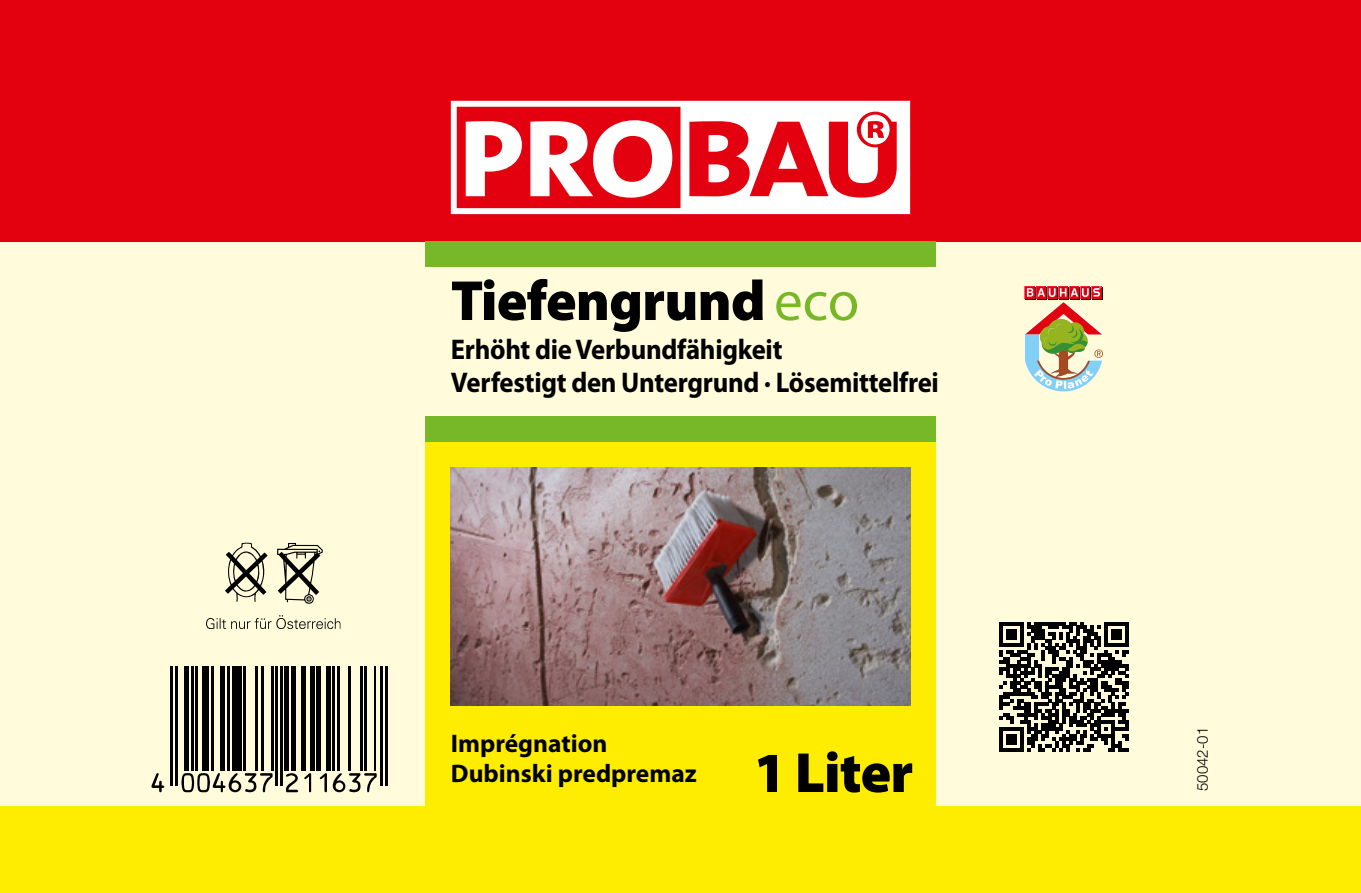
<style>
.page{position:relative;width:1361px;height:893px;background:#fff}
.page>*{position:absolute;margin:0;border:0;box-sizing:border-box;transform-origin:0 0}
.t1{font:900 57px "Myriad Pro";letter-spacing:-.015em;color:#000}
.t2{font:700 28.5px/33px "Myriad Pro";letter-spacing:-.01em;color:#000;scale:.94 1}
.t3{font:700 25.5px/30px "Myriad Pro";color:#000}
.t4{font:300 15px "Helvetica Neue LT Pro";color:#000}
.s1{font-weight:400;color:#76b828}
</style>
<div class="page">
<div style="left:0;top:71px;width:1361px;height:799px;background:#fffbdb"></div>
<div style="left:425px;top:442px;width:510px;height:442px;background:#ffed00"></div>
<div style="left:0;top:807px;width:1361px;height:86px;background:#ffed00"></div>
<div style="left:0;top:0;width:1361px;height:241px;background:#e3000f"></div>
<svg style="left:451px;top:101px;width:459px;height:113px;fill:#fff"></svg>
<svg style="left:861px;top:115px;width:28px;height:30px"></svg>
<svg style="left:708px;top:135px;width:20px;height:17px"></svg>
<svg style="left:778px;top:142px;width:19px;height:27px"></svg>
<hr style="left:170px;top:666px;width:3px;height:119px;background:#000">
<hr style="left:175px;top:666px;width:2px;height:119px;background:#000">
<div style="left:184px;top:666px;width:5px;height:105px;background:#000"></div>
<hr style="left:191px;top:666px;width:2px;height:105px;background:#000">
<hr style="left:196px;top:666px;width:2px;height:105px;background:#000">
<div style="left:202px;top:666px;width:7px;height:105px;background:#000"></div>
<hr style="left:212px;top:666px;width:2px;height:105px;background:#000">
<hr style="left:221px;top:666px;width:4px;height:105px;background:#000">
<hr style="left:228px;top:666px;width:2px;height:105px;background:#000">
<div style="left:232px;top:666px;width:9px;height:105px;background:#000"></div>
<hr style="left:243px;top:666px;width:3px;height:105px;background:#000">
<hr style="left:255px;top:666px;width:2px;height:105px;background:#000">
<hr style="left:262px;top:666px;width:2px;height:105px;background:#000">
<hr style="left:271px;top:666px;width:2px;height:105px;background:#000">
<hr style="left:275px;top:666px;width:3px;height:119px;background:#000">
<hr style="left:280px;top:666px;width:2px;height:119px;background:#000">
<div style="left:284px;top:666px;width:5px;height:105px;background:#000"></div>
<div style="left:291px;top:666px;width:5px;height:105px;background:#000"></div>
<hr style="left:301px;top:666px;width:4px;height:105px;background:#000">
<hr style="left:310px;top:666px;width:4px;height:105px;background:#000">
<div style="left:316px;top:666px;width:5px;height:105px;background:#000"></div>
<div style="left:326px;top:666px;width:5px;height:105px;background:#000"></div>
<hr style="left:333px;top:666px;width:2px;height:105px;background:#000">
<hr style="left:337px;top:666px;width:2px;height:105px;background:#000">
<hr style="left:349px;top:666px;width:2px;height:105px;background:#000">
<hr style="left:360px;top:666px;width:2px;height:105px;background:#000">
<hr style="left:364px;top:666px;width:3px;height:105px;background:#000">
<hr style="left:374px;top:666px;width:2px;height:105px;background:#000">
<hr style="left:381px;top:666px;width:2px;height:119px;background:#000">
<hr style="left:385px;top:666px;width:2px;height:119px;background:#000">
<svg style="left:181px;top:773px;width:92px;height:19px"></svg>
<svg style="left:286px;top:773px;width:12px;height:19px"></svg>
<svg style="left:304px;top:773px;width:7px;height:19px"></svg>
<svg style="left:320px;top:773px;width:7px;height:19px"></svg>
<svg style="left:333px;top:773px;width:44px;height:19px"></svg>
<svg style="left:151px;top:773px;width:13px;height:19px"></svg>
<svg style="left:206px;top:542px;width:135px;height:87px"></svg>
<svg style="left:999px;top:622px;width:130px;height:129px"></svg>
<svg style="left:1024px;top:286px;width:80px;height:107px"></svg>
<img style="left:451px;top:468px;width:459px;height:238px">
<div style="left:425px;top:417px;width:510px;height:25px;background:#76b828"></div>
<div style="left:425px;top:241px;width:510px;height:26px;background:#76b828"></div>
<h1 class="t1" style="left:451px;top:268px;width:410px">Tiefengrund <span class="s1">eco</span></h1>
<p class="t2" style="left:451px;top:332px;width:521px">Erhöht die Verbundfähigkeit<br>Verfestigt den Untergrund · Lösemittelfrei</p>
<p class="t3" style="left:451px;top:728px;width:247px">Imprégnation<br>Dubinski predpremaz</p>
<h1 class="t1" style="left:753px;top:740px;width:161px">1 Liter</h1>
<p class="t4" style="left:1193px;top:791px;width:65px;rotate:-90deg">50042-01</p>
</div>
